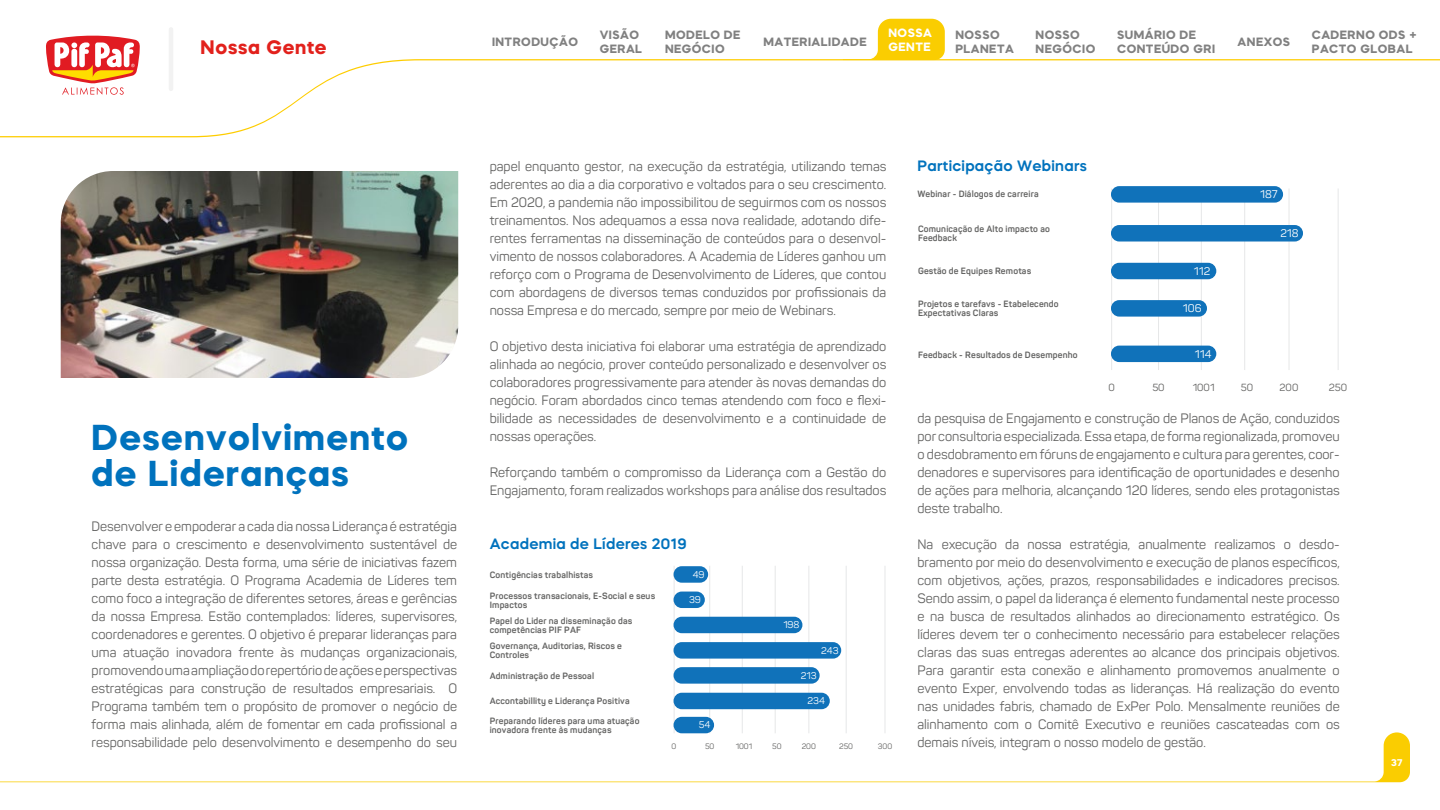
<style>
.page{position:relative;width:1440px;height:810px;background:#fff}
.page>*{position:absolute;margin:0;border:0;box-sizing:border-box;transform-origin:0 0}
.t1{font:700 36px/36px "Mazzard H";letter-spacing:.04em;color:#0072bd}
.t2{font:700 19.5px "Mazzard H";letter-spacing:.035em;color:#e2211c}
.t3{font:600 15px "Mazzard H";letter-spacing:.02em;color:#0072bd}
.t4{font:13.5px/18px "Panton";color:#636362;text-align:justify}
.t5{font:700 12px/14.4px "Mazzard H";letter-spacing:.04em;color:#808080}
.t6{font:700 12px/14.4px "Mazzard H";letter-spacing:.04em;color:#fff}
.t7{font:11.02px "Panton";color:#fff}
.t8{font:10.2px "Panton";color:#636362}
.t9{font:700 9.75px "Mazzard H";color:#fff}
.t10{font:9.68px "Panton";color:#fff}
.t11{font:700 9px/9px "Panton";letter-spacing:.02em;color:#636362}
.t12{font:7.73px "Panton";color:#636362}
</style>
<div class="page">
<img style="left:61px;top:171px;width:397px;height:207px">
<hr style="left:1111px;top:189px;width:1px;height:181px;background:#e6e7e8">
<hr style="left:1158px;top:189px;width:1px;height:181px;background:#e6e7e8">
<hr style="left:1201px;top:189px;width:1px;height:181px;background:#e6e7e8">
<hr style="left:1244px;top:189px;width:1px;height:181px;background:#e6e7e8">
<hr style="left:1289px;top:189px;width:1px;height:181px;background:#e6e7e8">
<hr style="left:1338px;top:189px;width:1px;height:181px;background:#e6e7e8">
<hr style="left:674px;top:566px;width:1px;height:167px;background:#e6e7e8">
<hr style="left:709px;top:566px;width:1px;height:167px;background:#e6e7e8">
<hr style="left:742px;top:566px;width:1px;height:167px;background:#e6e7e8">
<hr style="left:775px;top:566px;width:1px;height:167px;background:#e6e7e8">
<hr style="left:809px;top:566px;width:1px;height:167px;background:#e6e7e8">
<hr style="left:846px;top:566px;width:1px;height:167px;background:#e6e7e8">
<hr style="left:885px;top:566px;width:1px;height:167px;background:#e6e7e8">
<div style="left:674px;top:642px;width:167px;height:17px;background:#1072ba;border-radius:8px"></div>
<div style="left:674px;top:617px;width:128px;height:16px;background:#1072ba;border-radius:8px"></div>
<div style="left:674px;top:667px;width:146px;height:17px;background:#1072ba;border-radius:8px"></div>
<div style="left:674px;top:693px;width:156px;height:16px;background:#1072ba;border-radius:8px"></div>
<div style="left:674px;top:566px;width:34px;height:17px;background:#1072ba;border-radius:8px"></div>
<div style="left:674px;top:592px;width:31px;height:16px;background:#1072ba;border-radius:8px"></div>
<div style="left:674px;top:717px;width:40px;height:16px;background:#1072ba;border-radius:8px"></div>
<div style="left:1111px;top:300px;width:96px;height:17px;background:#1072ba;border-radius:8px"></div>
<div style="left:1111px;top:346px;width:105px;height:16px;background:#1072ba;border-radius:8px"></div>
<div style="left:1111px;top:263px;width:105px;height:16px;background:#1072ba;border-radius:8px"></div>
<div style="left:1111px;top:186px;width:172px;height:17px;background:#1072ba;border-radius:8px"></div>
<div style="left:1111px;top:225px;width:192px;height:17px;background:#1072ba;border-radius:8px"></div>
<svg style="left:169px;top:18px;width:1271px;height:118px"></svg>
<svg style="left:0;top:732px;width:1410px;height:50px"></svg>
<svg style="left:843px;top:19px;width:102px;height:41px"></svg>
<hr style="left:169px;top:29px;width:4px;height:60px;background:#f2f2f2">
<svg style="left:46px;top:35px;width:94px;height:60px"></svg>
<h2 class="t2" style="left:200px;top:34px;width:128px">Nossa Gente</h2>
<p class="t5" style="left:492px;top:34px;width:88px">INTRODUÇÃO</p>
<p class="t5" style="left:600px;top:27px;width:44px">VISÃO<br>GERAL</p>
<p class="t5" style="left:665px;top:27px;width:77px">MODELO DE<br>NEGÓCIO</p>
<p class="t5" style="left:764px;top:34px;width:105px">MATERIALIDADE</p>
<p class="t6" style="left:889px;top:25px;width:45px">NOSSA<br>GENTE</p>
<p class="t5" style="left:955px;top:27px;width:60px">NOSSO<br>PLANETA</p>
<p class="t5" style="left:1036px;top:27px;width:61px">NOSSO<br>NEGÓCIO</p>
<p class="t5" style="left:1117px;top:27px;width:99px">SUMÁRIO DE<br>CONTEÚDO GRI</p>
<p class="t5" style="left:1238px;top:34px;width:54px">ANEXOS</p>
<p class="t5" style="left:1312px;top:27px;width:106px">CADERNO ODS +<br>PACTO GLOBAL</p>
<p class="t1" style="left:92px;top:419px;width:318px">Desenvolvimento de Lideranças</p>
<p class="t4" style="left:92px;top:517px;width:367px">Desenvolver e empoderar a cada dia nossa Liderança é estratégia chave para o crescimento e desenvolvimento sustentável de nossa organização. Desta forma, uma série de iniciativas fazem parte desta estratégia. O Programa Academia de Líderes tem como foco a integração de diferentes setores, áreas e gerências da nossa Empresa. Estão contemplados: líderes, supervisores, coordenadores e gerentes. O objetivo é preparar lideranças para uma atuação inovadora frente às mudanças organizacionais, promovendo uma ampliação do repertório de ações e perspectivas estratégicas para construção de resultados empresariais. O Programa também tem o propósito de promover o negócio de forma mais alinhada, além de fomentar em cada profissional a responsabilidade pelo desenvolvimento e desempenho do seu</p>
<p class="t4" style="left:490px;top:157px;width:398px">papel enquanto gestor, na execução da estratégia, utilizando temas aderentes ao dia a dia corporativo e voltados para o seu crescimento.<br>Em 2020, a pandemia não impossibilitou de seguirmos com os nossos treinamentos. Nos adequamos a essa nova realidade, adotando dife&shy;rentes ferramentas na disseminação de conteúdos para o desenvol&shy;vimento de nossos colaboradores. A Academia de Líderes ganhou um reforço com o Programa de Desenvolvimento de Líderes, que contou com abordagens de diversos temas conduzidos por profissionais da nossa Empresa e do mercado, sempre por meio de Webinars.</p>
<p class="t4" style="left:490px;top:337px;width:398px">O objetivo desta iniciativa foi elaborar uma estratégia de aprendizado alinhada ao negócio, prover conteúdo personalizado e desenvolver os colaboradores progressivamente para atender às novas demandas do negócio. Foram abordados cinco temas atendendo com foco e flexi&shy;bilidade as necessidades de desenvolvimento e a continuidade de nossas operações.</p>
<p class="t4" style="left:490px;top:463px;width:398px">Reforçando também o compromisso da Liderança com a Gestão do<br>Engajamento, foram realizados workshops para análise dos resultados</p>
<p class="t3" style="left:490px;top:534px;width:199px">Academia de Líderes 2019</p>
<p class="t11" style="left:490px;top:570px;width:105px">Contigências trabalhistas</p>
<p class="t11" style="left:490px;top:591px;width:167px">Processos transacionais, E-Social e seus<br>Impactos</p>
<p class="t11" style="left:490px;top:616px;width:144px">Papel do Lider na disseminação das competências PIF PAF</p>
<p class="t11" style="left:490px;top:642px;width:134px">Governança, Auditorias, Riscos e<br>Controles</p>
<p class="t11" style="left:490px;top:671px;width:106px">Administração de Pessoal</p>
<p class="t11" style="left:490px;top:697px;width:141px">Accontabillity e Liderança Positiva</p>
<p class="t11" style="left:490px;top:716px;width:151px">Preparando líderes para uma atuação inovadora frente às mudanças</p>
<p class="t10" style="left:693px;top:569px;width:13px">49</p>
<p class="t10" style="left:689px;top:594px;width:13px">39</p>
<p class="t10" style="left:699px;top:719px;width:13px">54</p>
<p class="t10" style="left:783px;top:619px;width:18px">198</p>
<p class="t10" style="left:821px;top:645px;width:19px">243</p>
<p class="t10" style="left:801px;top:669px;width:17px">213</p>
<p class="t10" style="left:808px;top:695px;width:19px">234</p>
<p class="t12" style="left:672px;top:742px;width:6px">0</p>
<p class="t12" style="left:705px;top:742px;width:11px">50</p>
<p class="t12" style="left:736px;top:742px;width:18px">1001</p>
<p class="t12" style="left:772px;top:742px;width:11px">50</p>
<p class="t12" style="left:802px;top:742px;width:16px">200</p>
<p class="t12" style="left:839px;top:742px;width:15px">250</p>
<p class="t12" style="left:878px;top:742px;width:16px">300</p>
<p class="t3" style="left:917px;top:156px;width:171px">Participação Webinars</p>
<p class="t11" style="left:917px;top:189px;width:123px">Webinar - Diálogos de carreira</p>
<p class="t11" style="left:918px;top:224px;width:133px">Comunicação de Alto impacto ao<br>Feedback</p>
<p class="t11" style="left:918px;top:266px;width:115px">Gestão de Equipes Remotas</p>
<p class="t11" style="left:918px;top:299px;width:142px">Projetos e tarefavs - Etabelecendo<br>Expectativas Claras</p>
<p class="t11" style="left:918px;top:350px;width:161px">Feedback - Resultados de Desempenho</p>
<p class="t7" style="left:1260px;top:188px;width:19px">187</p>
<p class="t7" style="left:1194px;top:264px;width:18px">112</p>
<p class="t7" style="left:1183px;top:301px;width:20px">106</p>
<p class="t7" style="left:1195px;top:347px;width:18px">114</p>
<p class="t7" style="left:1280px;top:227px;width:20px">218</p>
<p class="t8" style="left:1109px;top:381px;width:8px">0</p>
<p class="t8" style="left:1152px;top:381px;width:14px">50</p>
<p class="t8" style="left:1193px;top:381px;width:23px">1001</p>
<p class="t8" style="left:1241px;top:381px;width:14px">50</p>
<p class="t8" style="left:1280px;top:381px;width:20px">200</p>
<p class="t8" style="left:1329px;top:381px;width:20px">250</p>
<p class="t4" style="left:917px;top:409px;width:424px">da pesquisa de Engajamento e construção de Planos de Ação, conduzidos por consultoria especializada. Essa etapa, de forma regionalizada, promoveu o desdobramento em fóruns de engajamento e cultura para gerentes, coor&shy;denadores e supervisores para identificação de oportunidades e desenho de ações para melhoria, alcançando 120 líderes, sendo eles protagonistas deste trabalho.</p>
<p class="t4" style="left:917px;top:535px;width:424px">Na execução da nossa estratégia, anualmente realizamos o desdo&shy;bramento por meio do desenvolvimento e execução de planos específicos, com objetivos, ações, prazos, responsabilidades e indicadores precisos.<br>Sendo assim, o papel da liderança é elemento fundamental neste processo e na busca de resultados alinhados ao direcionamento estratégico. Os líderes devem ter o conhecimento necessário para estabelecer relações claras das suas entregas aderentes ao alcance dos principais objetivos.<br>Para garantir esta conexão e alinhamento promovemos anualmente o evento Exper, envolvendo todas as lideranças. Há realização do evento nas unidades fabris, chamado de ExPer Polo. Mensalmente reuniões de alinhamento com o Comitê Executivo e reuniões cascateadas com os demais níveis, integram o nosso modelo de gestão.</p>
<p class="t9" style="left:1391px;top:756px;width:13px">37</p>
</div>
